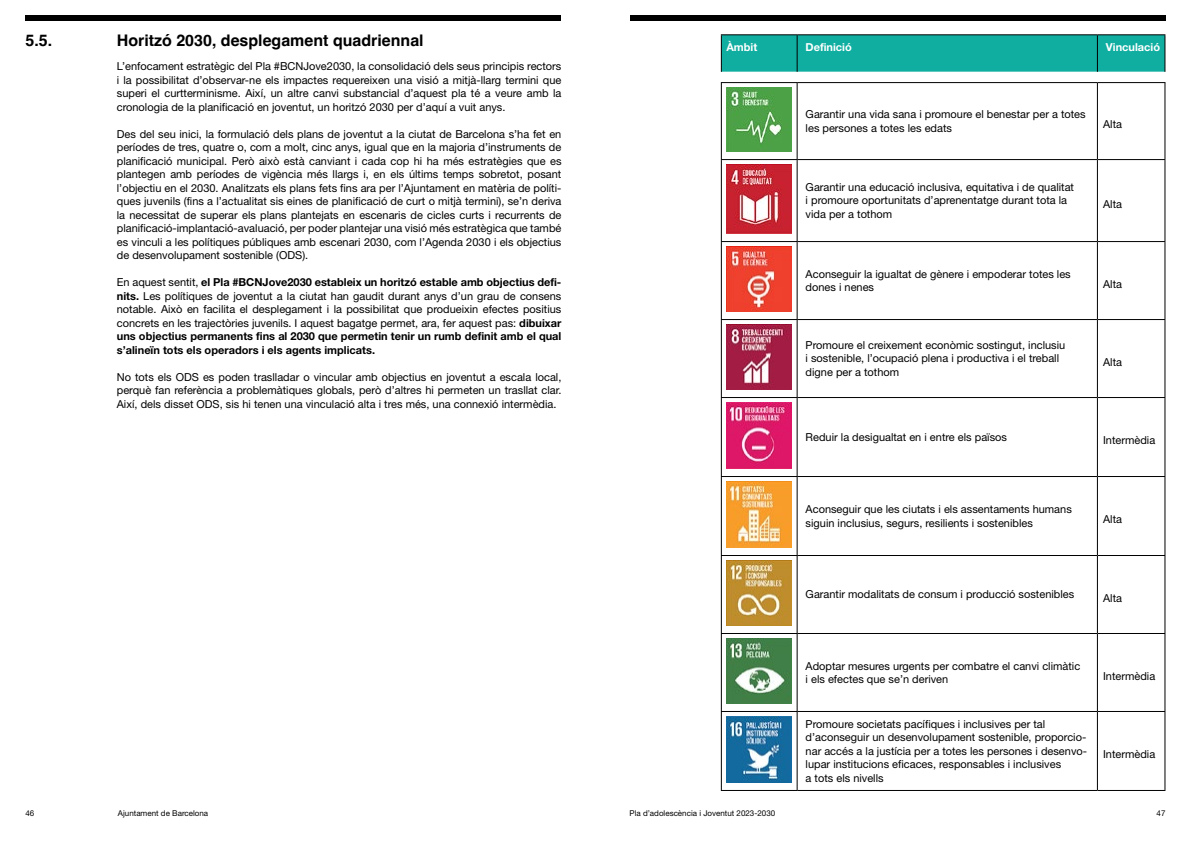
<style>
.page{position:relative;width:1191px;height:842px;background:#fff}
.page>*{position:absolute;margin:0;border:0;box-sizing:border-box;transform-origin:0 0}
.t1{font:700 16px "Helvetica";color:#000}
.t2{font:11px/13.5px "Helvetica Neue LT Std";color:#000}
.t3{font:700 11px "Helvetica Neue LT Std";color:#fff}
.t4{font:8px "Helvetica Neue LT Std";color:#000}
.s1{font-weight:700}
</style>
<div class="page">
<div style="left:722px;top:35px;width:442px;height:37px;background:#10aea1"></div>
<hr style="left:721px;top:34px;width:76px;height:1px;background:#000">
<hr style="left:721px;top:35px;width:1px;height:37px;background:#000">
<hr style="left:797px;top:34px;width:300px;height:1px;background:#000">
<hr style="left:796px;top:35px;width:1px;height:37px;background:#000">
<hr style="left:1097px;top:34px;width:68px;height:1px;background:#000">
<hr style="left:1097px;top:35px;width:1px;height:37px;background:#000">
<hr style="left:1164px;top:35px;width:1px;height:37px;background:#000">
<hr style="left:721px;top:83px;width:1px;height:76px;background:#000">
<hr style="left:796px;top:83px;width:1px;height:76px;background:#000">
<hr style="left:1097px;top:83px;width:1px;height:76px;background:#000">
<hr style="left:1164px;top:83px;width:1px;height:76px;background:#000">
<hr style="left:721px;top:159px;width:76px;height:1px;background:#000">
<hr style="left:721px;top:160px;width:1px;height:81px;background:#000">
<hr style="left:797px;top:159px;width:300px;height:1px;background:#000">
<hr style="left:796px;top:160px;width:1px;height:81px;background:#000">
<hr style="left:1097px;top:159px;width:68px;height:1px;background:#000">
<hr style="left:1097px;top:160px;width:1px;height:81px;background:#000">
<hr style="left:1164px;top:160px;width:1px;height:81px;background:#000">
<hr style="left:721px;top:241px;width:76px;height:1px;background:#000">
<hr style="left:721px;top:242px;width:1px;height:77px;background:#000">
<hr style="left:797px;top:241px;width:300px;height:1px;background:#000">
<hr style="left:796px;top:242px;width:1px;height:77px;background:#000">
<hr style="left:1097px;top:241px;width:68px;height:1px;background:#000">
<hr style="left:1097px;top:242px;width:1px;height:77px;background:#000">
<hr style="left:1164px;top:242px;width:1px;height:77px;background:#000">
<hr style="left:721px;top:319px;width:76px;height:1px;background:#000">
<hr style="left:721px;top:320px;width:1px;height:77px;background:#000">
<hr style="left:797px;top:319px;width:300px;height:1px;background:#000">
<hr style="left:796px;top:320px;width:1px;height:77px;background:#000">
<hr style="left:1097px;top:319px;width:68px;height:1px;background:#000">
<hr style="left:1097px;top:320px;width:1px;height:77px;background:#000">
<hr style="left:1164px;top:320px;width:1px;height:77px;background:#000">
<hr style="left:721px;top:397px;width:76px;height:1px;background:#000">
<hr style="left:721px;top:398px;width:1px;height:78px;background:#000">
<hr style="left:797px;top:397px;width:300px;height:1px;background:#000">
<hr style="left:796px;top:398px;width:1px;height:78px;background:#000">
<hr style="left:1097px;top:397px;width:68px;height:1px;background:#000">
<hr style="left:1097px;top:398px;width:1px;height:78px;background:#000">
<hr style="left:1164px;top:398px;width:1px;height:78px;background:#000">
<hr style="left:721px;top:476px;width:76px;height:1px;background:#000">
<hr style="left:721px;top:477px;width:1px;height:78px;background:#000">
<hr style="left:797px;top:476px;width:300px;height:1px;background:#000">
<hr style="left:796px;top:477px;width:1px;height:78px;background:#000">
<hr style="left:1097px;top:476px;width:68px;height:1px;background:#000">
<hr style="left:1097px;top:477px;width:1px;height:78px;background:#000">
<hr style="left:1164px;top:477px;width:1px;height:78px;background:#000">
<hr style="left:721px;top:555px;width:76px;height:1px;background:#000">
<hr style="left:721px;top:556px;width:1px;height:77px;background:#000">
<hr style="left:797px;top:555px;width:300px;height:1px;background:#000">
<hr style="left:796px;top:556px;width:1px;height:77px;background:#000">
<hr style="left:1097px;top:555px;width:68px;height:1px;background:#000">
<hr style="left:1097px;top:556px;width:1px;height:77px;background:#000">
<hr style="left:1164px;top:556px;width:1px;height:77px;background:#000">
<hr style="left:721px;top:633px;width:76px;height:1px;background:#000">
<hr style="left:721px;top:634px;width:1px;height:77px;background:#000">
<hr style="left:797px;top:633px;width:300px;height:1px;background:#000">
<hr style="left:796px;top:634px;width:1px;height:77px;background:#000">
<hr style="left:1097px;top:633px;width:68px;height:1px;background:#000">
<hr style="left:1097px;top:634px;width:1px;height:77px;background:#000">
<hr style="left:1164px;top:634px;width:1px;height:77px;background:#000">
<hr style="left:721px;top:711px;width:76px;height:1px;background:#000">
<hr style="left:721px;top:712px;width:1px;height:78px;background:#000">
<hr style="left:797px;top:711px;width:300px;height:1px;background:#000">
<hr style="left:796px;top:712px;width:1px;height:78px;background:#000">
<hr style="left:1097px;top:711px;width:68px;height:1px;background:#000">
<hr style="left:1097px;top:712px;width:1px;height:78px;background:#000">
<hr style="left:1164px;top:712px;width:1px;height:78px;background:#000">
<hr style="left:721px;top:790px;width:76px;height:1px;background:#000">
<hr style="left:797px;top:790px;width:300px;height:1px;background:#000">
<hr style="left:1097px;top:790px;width:68px;height:1px;background:#000">
<hr style="left:721px;top:82px;width:76px;height:1px;background:#000">
<hr style="left:797px;top:82px;width:300px;height:1px;background:#000">
<hr style="left:1097px;top:82px;width:68px;height:1px;background:#000">
<img style="left:726px;top:88px;width:65px;height:64px">
<img style="left:726px;top:165px;width:65px;height:69px">
<img style="left:726px;top:247px;width:65px;height:65px">
<img style="left:726px;top:325px;width:65px;height:65px">
<img style="left:726px;top:402px;width:65px;height:66px">
<img style="left:726px;top:481px;width:65px;height:66px">
<img style="left:726px;top:560px;width:65px;height:65px">
<img style="left:726px;top:638px;width:65px;height:65px">
<img style="left:726px;top:716px;width:65px;height:66px">
<div style="left:629px;top:16px;width:536px;height:5px;background:#000"></div>
<div style="left:26px;top:16px;width:535px;height:5px;background:#000"></div>
<p class="t1" style="left:26px;top:31px;width:28px">5.5.</p>
<p class="t1" style="left:117px;top:31px;width:308px">Horitzó 2030, desplegament quadriennal</p>
<p class="t2" style="left:117px;top:59px;width:446px;text-align:justify">L’enfocament estratègic del Pla #BCNJove2030, la consolidació dels seus principis rectors i la possibilitat d’observar-ne els impactes requereixen una visió a mitjà-llarg termini que superi el curtterminisme. Així, un altre canvi substancial d’aquest pla té a veure amb la cronologia de la planificació en joventut, un horitzó 2030 per d’aquí a vuit anys.</p>
<p class="t2" style="left:117px;top:127px;width:446px;text-align:justify">Des del seu inici, la formulació dels plans de joventut a la ciutat de Barcelona s’ha fet en períodes de tres, quatre o, com a molt, cinc anys, igual que en la majoria d’instruments de planificació municipal. Però això està canviant i cada cop hi ha més estratègies que es plantegen amb períodes de vigència més llargs i, en els últims temps sobretot, posant l’objectiu en el 2030. Analitzats els plans fets fins ara per l’Ajuntament en matèria de políti&shy;ques juvenils (fins a l’actualitat sis eines de planificació de curt o mitjà termini), se’n deriva la necessitat de superar els plans plantejats en escenaris de cicles curts i recurrents de planificació-implantació-avaluació, per poder plantejar una visió més estratègica que també es vinculi a les polítiques públiques amb escenari 2030, com l’Agenda 2030 i els objectius de desenvolupament sostenible (ODS).</p>
<p class="t2" style="left:117px;top:275px;width:446px;text-align:justify">En aquest sentit, <span class="s1">el Pla #BCNJove2030 estableix un horitzó estable amb objectius defi&shy;nits.</span> Les polítiques de joventut a la ciutat han gaudit durant anys d’un grau de consens notable. Això en facilita el desplegament i la possibilitat que produeixin efectes positius concrets en les trajectòries juvenils. I aquest bagatge permet, ara, fer aquest pas: <span class="s1">dibuixar uns objectius permanents fins al 2030 que permetin tenir un rumb definit amb el qual s’alineïn tots els operadors i els agents implicats.</span></p>
<p class="t2" style="left:117px;top:370px;width:446px;text-align:justify">No tots els ODS es poden traslladar o vincular amb objectius en joventut a escala local, perquè fan referència a problemàtiques globals, però d’altres hi permeten un trasllat clar.<br>Així, dels disset ODS, sis hi tenen una vinculació alta i tres més, una connexió intermèdia.</p>
<p class="t3" style="left:726px;top:40px;width:32px">Àmbit</p>
<p class="t3" style="left:805px;top:40px;width:48px">Definició</p>
<p class="t3" style="left:1106px;top:40px;width:56px">Vinculació</p>
<p class="t2" style="left:805px;top:107px;width:281px">Garantir una vida sana i promoure el benestar per a totes les persones a totes les edats</p>
<p class="t2" style="left:1103px;top:117px;width:20px">Alta</p>
<p class="t2" style="left:805px;top:180px;width:270px">Garantir una educació inclusiva, equitativa i de qualitat i promoure oportunitats d’aprenentatge durant tota la vida per a tothom</p>
<p class="t2" style="left:1103px;top:197px;width:20px">Alta</p>
<p class="t2" style="left:805px;top:267px;width:267px">Aconseguir la igualtat de gènere i empoderar totes les dones i nenes</p>
<p class="t2" style="left:1103px;top:277px;width:20px">Alta</p>
<p class="t2" style="left:805px;top:338px;width:261px">Promoure el creixement econòmic sostingut, inclusiu i sostenible, l’ocupació plena i productiva i el treball digne per a tothom</p>
<p class="t2" style="left:1103px;top:355px;width:20px">Alta</p>
<p class="t2" style="left:805px;top:430px;width:203px">Reduir la desigualtat en i entre els països</p>
<p class="t2" style="left:1103px;top:433px;width:54px">Intermèdia</p>
<p class="t2" style="left:805px;top:502px;width:268px">Aconseguir que les ciutats i els assentaments humans siguin inclusius, segurs, resilients i sostenibles</p>
<p class="t2" style="left:1103px;top:512px;width:20px">Alta</p>
<p class="t2" style="left:805px;top:588px;width:270px">Garantir modalitats de consum i producció sostenibles</p>
<p class="t2" style="left:1103px;top:591px;width:20px">Alta</p>
<p class="t2" style="left:805px;top:659px;width:276px">Adoptar mesures urgents per combatre el canvi climàtic i els efectes que se’n deriven</p>
<p class="t2" style="left:1103px;top:669px;width:54px">Intermèdia</p>
<p class="t2" style="left:805px;top:717px;width:283px">Promoure societats pacífiques i inclusives per tal d’aconseguir un desenvolupament sostenible, proporcio&shy;nar accés a la justícia per a totes les persones i desenvo&shy;lupar institucions eficaces, responsables i inclusives<br>a tots els nivells</p>
<p class="t2" style="left:1103px;top:747px;width:54px">Intermèdia</p>
<p class="t4" style="left:26px;top:808px;width:10px">46</p>
<p class="t4" style="left:118px;top:809px;width:92px">Ajuntament de Barcelona</p>
<p class="t4" style="left:629px;top:809px;width:147px">Pla d’adolescència i Joventut 2023-2030</p>
<p class="t4" style="left:1156px;top:808px;width:10px">47</p>
</div>
